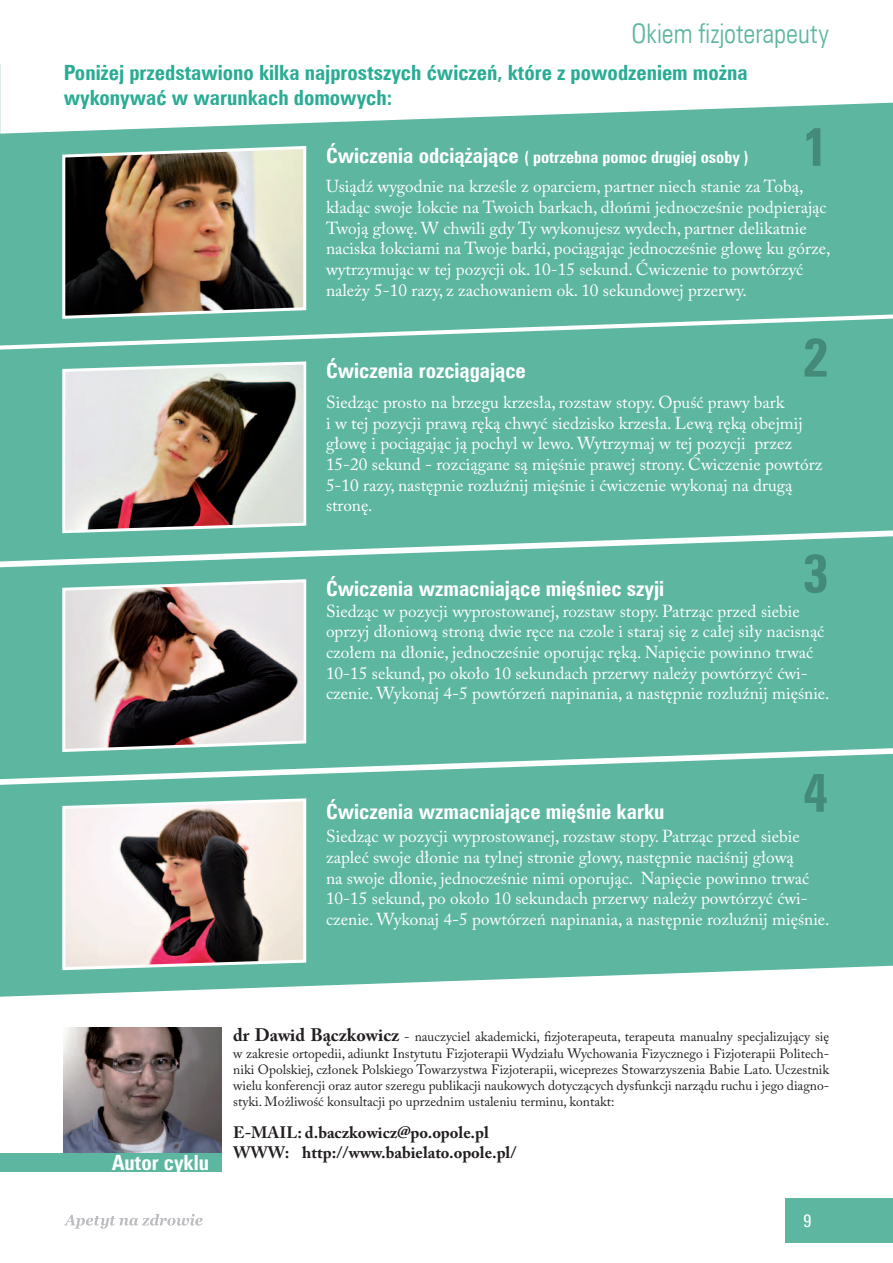
<style>
.page{position:relative;width:893px;height:1263px;background:#fff}
.page>*{position:absolute;margin:0;border:0;box-sizing:border-box;transform-origin:0 0}
.t1{font:700 54px "Zurich Cn EU";color:#438a79}
.t2{font:27px "Zurich Lt Cn EU";letter-spacing:-.005em;color:#5cb6a0}
.t3{font:700 21px "Zurich Cn EU";color:#fff}
.t4{font:700 21px/25.2px "Zurich Cn EU";color:#2aac94}
.t5{font:18px "Zurich Cn EU";color:#fff}
.t6{font:17.25px/20.7px "Adobe Caslon Pro";color:#fff}
.t7{font:700 16.5px/19.8px "Adobe Caslon Pro";color:#231f20}
.t8{font:700 16.5px "Zurich Cn EU";color:#fff}
.t9{font:13.5px/16.2px "Adobe Caslon Pro";color:#231f20;text-align:justify}
.s1{font-size:21px}
.s2{font-weight:700;font-size:18px}
</style>
<div class="page">
<svg style="left:0;top:103px;width:893px;height:216px;background:#6bbca8"></svg>
<hr style="left:0;top:64px;width:1px;height:87px;background:#5cb6a0">
<div style="left:0;top:319px;width:893px;height:217px;background:#5cb6a0"></div>
<div style="left:0;top:536px;width:893px;height:218px;background:#5cb6a0"></div>
<svg style="left:0;top:754px;width:893px;height:243px;background:#6dbdaa"></svg>
<img style="left:61px;top:144px;width:247px;height:176px">
<img style="left:61px;top:360px;width:247px;height:175px">
<svg style="left:61px;top:797px;width:247px;height:175px"></svg>
<img style="left:61px;top:578px;width:247px;height:176px">
<img style="left:64px;top:1027px;width:157px;height:126px">
<div style="left:0;top:1153px;width:221px;height:18px;background:#5cb6a0"></div>
<div style="left:785px;top:1198px;width:108px;height:44px;background:#5cb6a0"></div>
<svg style="left:64px;top:1214px;width:139px;height:15px"></svg>
<h2 class="t2" style="left:632px;top:17px;width:199px">Okiem fizjoterapeuty</h2>
<p class="t4" style="left:64px;top:59px;width:685px">Poniżej przedstawiono kilka najprostszych ćwiczeń, które z powodzeniem można wykonywać w warunkach domowych:</p>
<h1 class="t1" style="left:802px;top:113px;width:28px">1</h1>
<p class="t8" style="left:326px;top:147px;width:424px"><span class="s1">Ćwiczenia odciążające</span> ( potrzebna pomoc drugiej osoby )</p>
<p class="t6" style="left:326px;top:176px;width:506px">Usiądź wygodnie na krześle z oparciem, partner niech stanie za Tobą, kładąc swoje łokcie na Twoich barkach, dłońmi jednocześnie podpierając Twoją głowę. W chwili gdy Ty wykonujesz wydech, partner delikatnie naciska łokciami na Twoje barki, pociągając jednocześnie głowę ku górze, wytrzymując w tej pozycji ok. 10-15 sekund. Ćwiczenie to powtórzyć należy 5-10 razy, z zachowaniem ok. 10 sekundowej przerwy.</p>
<h1 class="t1" style="left:802px;top:324px;width:28px">2</h1>
<p class="t3" style="left:326px;top:358px;width:201px">Ćwiczenia rozciągające</p>
<p class="t6" style="left:326px;top:391px;width:498px">Siedząc prosto na brzegu krzesła, rozstaw stopy. Opuść prawy bark<br>i w tej pozycji prawą ręką chwyć siedzisko krzesła. Lewą ręką obejmij głowę i pociągając ją pochyl w lewo. Wytrzymaj w tej pozycji przez 15-20 sekund - rozciągane są mięśnie prawej strony. Ćwiczenie powtórz 5-10 razy, następnie rozluźnij mięśnie i ćwiczenie wykonaj na drugą stronę.</p>
<h1 class="t1" style="left:802px;top:540px;width:28px">3</h1>
<p class="t3" style="left:326px;top:575px;width:340px">Ćwiczenia wzmacniające mięśniec szyji</p>
<p class="t6" style="left:326px;top:600px;width:505px">Siedząc w pozycji wyprostowanej, rozstaw stopy. Patrząc przed siebie oprzyj dłoniową stroną dwie ręce na czole i staraj się z całej siły nacisnąć czołem na dłonie, jednocześnie oporując ręką. Napięcie powinno trwać 10-15 sekund, po około 10 sekundach przerwy należy powtórzyć ćwi&shy;czenie. Wykonaj 4-5 powtórzeń napinania, a następnie rozluźnij mięśnie.</p>
<h1 class="t1" style="left:802px;top:759px;width:28px">4</h1>
<p class="t3" style="left:326px;top:798px;width:340px">Ćwiczenia wzmacniające mięśnie karku</p>
<p class="t6" style="left:326px;top:826px;width:505px">Siedząc w pozycji wyprostowanej, rozstaw stopy. Patrząc przed siebie zapleć swoje dłonie na tylnej stronie głowy, następnie naciśnij głową<br>na swoje dłonie, jednocześnie nimi oporując. Napięcie powinno trwać 10-15 sekund, po około 10 sekundach przerwy należy powtórzyć ćwi&shy;czenie. Wykonaj 4-5 powtórzeń napinania, a następnie rozluźnij mięśnie.</p>
<p class="t3" style="left:112px;top:1149px;width:99px">Autor cyklu</p>
<p class="t9" style="left:233px;top:1029px;width:597px"><span class="s2">dr Dawid Bączkowicz</span> - nauczyciel akademicki, fizjoterapeuta, terapeuta manualny specjalizujący się w zakresie ortopedii, adiunkt Instytutu Fizjoterapii Wydziału Wychowania Fizycznego i Fizjoterapii Politech&shy;niki Opolskiej, członek Polskiego Towarzystwa Fizjoterapii, wiceprezes Stowarzyszenia Babie Lato. Uczestnik wielu konferencji oraz autor szeregu publikacji naukowych dotyczących dysfunkcji narządu ruchu i jego diagno&shy;styki. Możliwość konsultacji po uprzednim ustaleniu terminu, kontakt:</p>
<p class="t7" style="left:233px;top:1122px;width:285px">E-MAIL: d.baczkowicz@po.opole.pl<br>WWW: http://www.babielato.opole.pl/</p>
<p class="t5" style="left:803px;top:1210px;width:10px">9</p>
</div>
